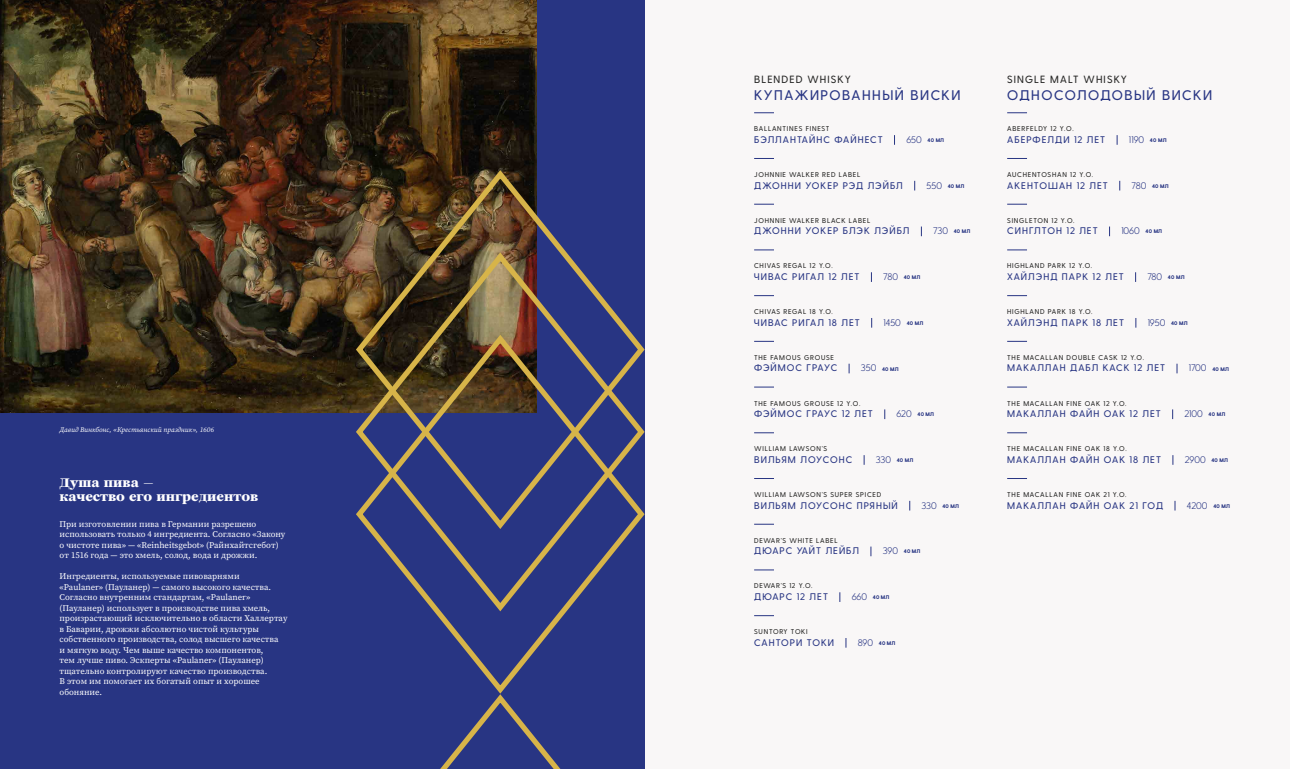
<style>
.page{position:relative;width:1290px;height:769px;background:#fff}
.page>*{position:absolute;margin:0;border:0;box-sizing:border-box;transform-origin:0 0}
.Раздел_RU{font:500 14px "Greycliff CF";letter-spacing:.11em;color:#283583}
.История_заголовок{font:800 12.25px/14.7px "Lovelace Text Trial";color:#fff}
.Раздел_EN{font:500 10.5px "Greycliff CF";letter-spacing:.11em;color:#282827}
.Позиция_RU{font:500 9.62px "Greycliff CF";letter-spacing:.11em;color:#283583}
.Позиция_RU-2{font:300 9.62px "Greycliff CF";color:#283583}
.История{font:8.75px/10.5px "Source Serif Variable";color:#fff}
.Позиция_EN{font:500 7px "Greycliff CF";letter-spacing:.11em;color:#282827}
.Подпись_к_картине{font:italic 7px "Source Serif Variable";color:#fff}
.Позиция_RU-3{font:800 5.25px "Greycliff CF";letter-spacing:.03em;color:#283583}
.s1{font-weight:300;font-size:9.62px}
.s2{font-weight:800;font-size:5.25px}
</style>
<div class="page">
<div style="left:0;top:0;width:645px;height:769px;background:#283583"></div>
<div style="left:645px;top:0;width:645px;height:769px;background:#f9f7f7"></div>
<img style="left:0;top:0;width:536px;height:413px">
<svg style="left:754px;top:113px;width:20px;height:1px"></svg>
<svg style="left:754px;top:158px;width:20px;height:1px"></svg>
<svg style="left:754px;top:204px;width:20px;height:1px"></svg>
<svg style="left:754px;top:250px;width:20px;height:1px"></svg>
<svg style="left:754px;top:295px;width:20px;height:1px"></svg>
<svg style="left:754px;top:341px;width:20px;height:1px"></svg>
<svg style="left:754px;top:387px;width:20px;height:1px"></svg>
<svg style="left:754px;top:433px;width:20px;height:1px"></svg>
<svg style="left:754px;top:478px;width:20px;height:1px"></svg>
<svg style="left:754px;top:524px;width:20px;height:1px"></svg>
<svg style="left:754px;top:570px;width:20px;height:1px"></svg>
<svg style="left:754px;top:615px;width:20px;height:1px"></svg>
<svg style="left:1007px;top:113px;width:20px;height:1px"></svg>
<svg style="left:1007px;top:158px;width:20px;height:1px"></svg>
<svg style="left:1007px;top:204px;width:20px;height:1px"></svg>
<svg style="left:1007px;top:250px;width:20px;height:1px"></svg>
<svg style="left:1007px;top:295px;width:20px;height:1px"></svg>
<svg style="left:1007px;top:341px;width:20px;height:1px"></svg>
<svg style="left:1007px;top:387px;width:20px;height:1px"></svg>
<svg style="left:1007px;top:433px;width:20px;height:1px"></svg>
<svg style="left:1007px;top:478px;width:20px;height:1px"></svg>
<img style="left:353px;top:167px;width:211px;height:82px">
<img style="left:353px;top:249px;width:278px;height:83px">
<svg style="left:353px;top:332px;width:292px;height:359px"></svg>
<svg style="left:440px;top:691px;width:121px;height:78px"></svg>
<p class="Подпись_к_картине" style="left:60px;top:425px;width:156px">Давид Винкбонс, «Крестьянский праздник», 1606</p>
<p class="История_заголовок" style="left:60px;top:474px;width:200px">Душа пива —<br>качество его ингредиентов</p>
<p class="История" style="left:60px;top:518px;width:227px">При изготовлении пива в Германии разрешено использовать только 4 ингредиента. Согласно «Закону о чистоте пива» — «Reinheitsgebot» (Райнхайтсгебот) от 1516 года — это хмель, солод, вода и дрожжи.</p>
<p class="История" style="left:60px;top:571px;width:229px">Ингредиенты, используемые пивоварнями<br>«Paulaner» (Пауланер) — самого высокого качества.<br>Согласно внутренним стандартам, «Paulaner» (Пауланер) использует в производстве пива хмель, произрастающий исключительно в области Халлертау в Баварии, дрожжи абсолютно чистой культуры собственного производства, солод высшего качества<br>и мягкую воду. Чем выше качество компонентов,<br>тем лучше пиво. Эскперты «Paulaner» (Пауланер) тщательно контролируют качество производства.<br>В этом им помогает их богатый опыт и хорошее обоняние.</p>
<p class="Раздел_EN" style="left:754px;top:73px;width:98px">BLENDED WHISKY</p>
<p class="Раздел_RU" style="left:754px;top:86px;width:208px">КУПАЖИРОВАННЫЙ ВИСКИ</p>
<p class="Позиция_EN" style="left:754px;top:125px;width:77px">BALLANTINES FINEST</p>
<p class="Позиция_RU" style="left:754px;top:134px;width:130px">БЭЛЛАНТАЙНС ФАЙНЕСТ</p>
<p class="Позиция_RU-3" style="left:906px;top:137px;width:39px"><span class="s1">650</span> 40 МЛ</p>
<p class="Позиция_EN" style="left:754px;top:170px;width:108px">JOHNNIE WALKER RED LABEL</p>
<p class="Позиция_RU" style="left:754px;top:180px;width:150px">ДЖОННИ УОКЕР РЭД ЛЭЙБЛ</p>
<p class="Позиция_RU-3" style="left:926px;top:183px;width:39px"><span class="s1">550</span> 40 МЛ</p>
<p class="Позиция_EN" style="left:754px;top:216px;width:118px">JOHNNIE WALKER BLACK LABEL</p>
<p class="Позиция_RU" style="left:754px;top:225px;width:157px">ДЖОННИ УОКЕР БЛЭК ЛЭЙБЛ</p>
<p class="Позиция_RU-3" style="left:933px;top:228px;width:39px"><span class="s1">730</span> 40 МЛ</p>
<p class="Позиция_EN" style="left:754px;top:262px;width:80px">CHIVAS REGAL 12 Y.O.</p>
<p class="Позиция_RU" style="left:754px;top:271px;width:107px">ЧИВАС РИГАЛ 12 ЛЕТ</p>
<p class="Позиция_RU-3" style="left:883px;top:274px;width:39px"><span class="s1">780</span> 40 МЛ</p>
<p class="Позиция_EN" style="left:754px;top:308px;width:80px">CHIVAS REGAL 18 Y.O.</p>
<p class="Позиция_RU" style="left:754px;top:317px;width:107px">ЧИВАС РИГАЛ 18 ЛЕТ</p>
<p class="Позиция_RU-2" style="left:883px;top:317px;width:41px">1450 <span class="s2">40 МЛ</span></p>
<p class="Позиция_EN" style="left:754px;top:353px;width:81px">THE FAMOUS GROUSE</p>
<p class="Позиция_RU" style="left:754px;top:362px;width:85px">ФЭЙМОС ГРАУС</p>
<p class="Позиция_RU-3" style="left:861px;top:366px;width:39px"><span class="s1">350</span> 40 МЛ</p>
<p class="Позиция_EN" style="left:754px;top:399px;width:108px">THE FAMOUS GROUSE 12 Y.O.</p>
<p class="Позиция_RU" style="left:754px;top:408px;width:120px">ФЭЙМОС ГРАУС 12 ЛЕТ</p>
<p class="Позиция_RU-3" style="left:896px;top:411px;width:39px"><span class="s1">620</span> 40 МЛ</p>
<p class="Позиция_EN" style="left:754px;top:445px;width:74px">WILLIAM LAWSON’S</p>
<p class="Позиция_RU" style="left:754px;top:454px;width:100px">ВИЛЬЯМ ЛОУСОНС</p>
<p class="Позиция_RU-3" style="left:876px;top:457px;width:39px"><span class="s1">330</span> 40 МЛ</p>
<p class="Позиция_EN" style="left:754px;top:490px;width:128px">WILLIAM LAWSON’S SUPER SPICED</p>
<p class="Позиция_RU" style="left:754px;top:500px;width:145px">ВИЛЬЯМ ЛОУСОНС ПРЯНЫЙ</p>
<p class="Позиция_RU-3" style="left:921px;top:503px;width:39px"><span class="s1">330</span> 40 МЛ</p>
<p class="Позиция_EN" style="left:754px;top:536px;width:85px">DEWAR’S WHITE LABEL</p>
<p class="Позиция_RU" style="left:754px;top:545px;width:106px">ДЮАРС УАЙТ ЛЕЙБЛ</p>
<p class="Позиция_RU-3" style="left:883px;top:548px;width:39px"><span class="s1">390</span> 40 МЛ</p>
<p class="Позиция_EN" style="left:754px;top:582px;width:60px">DEWAR’S 12 Y.O.</p>
<p class="Позиция_RU" style="left:754px;top:591px;width:75px">ДЮАРС 12 ЛЕТ</p>
<p class="Позиция_RU-3" style="left:852px;top:594px;width:39px"><span class="s1">660</span> 40 МЛ</p>
<p class="Позиция_EN" style="left:754px;top:628px;width:55px">SUNTORY TOKI</p>
<p class="Позиция_RU" style="left:754px;top:637px;width:81px">САНТОРИ ТОКИ</p>
<p class="Позиция_RU-3" style="left:858px;top:640px;width:39px"><span class="s1">890</span> 40 МЛ</p>
<p class="Раздел_EN" style="left:1007px;top:73px;width:121px">SINGLE MALT WHISKY</p>
<p class="Раздел_RU" style="left:1007px;top:86px;width:206px">OДНОСОЛОДОВЫЙ ВИСКИ</p>
<p class="Позиция_EN" style="left:1007px;top:125px;width:68px">ABERFELDY 12 Y.O.</p>
<p class="Позиция_RU" style="left:1007px;top:134px;width:99px">АБЕРФЕЛДИ 12 ЛЕТ</p>
<p class="Позиция_RU-2" style="left:1129px;top:134px;width:39px">1190 <span class="s2">40 МЛ</span></p>
<p class="Позиция_EN" style="left:1007px;top:170px;width:87px">AUCHENTOSHAN 12 Y.O.</p>
<p class="Позиция_RU" style="left:1007px;top:180px;width:102px">АКЕНТОШАН 12 ЛЕТ</p>
<p class="Позиция_RU-3" style="left:1131px;top:183px;width:39px"><span class="s1">780</span> 40 МЛ</p>
<p class="Позиция_EN" style="left:1007px;top:216px;width:69px">SINGLETON 12 Y.O.</p>
<p class="Позиция_RU" style="left:1007px;top:225px;width:92px">СИНГЛТОН 12 ЛЕТ</p>
<p class="Позиция_RU-2" style="left:1121px;top:225px;width:42px">1060 <span class="s2">40 МЛ</span></p>
<p class="Позиция_EN" style="left:1007px;top:262px;width:87px">HIGHLAND PARK 12 Y.O.</p>
<p class="Позиция_RU" style="left:1007px;top:271px;width:118px">ХАЙЛЭНД ПАРК 12 ЛЕТ</p>
<p class="Позиция_RU-3" style="left:1147px;top:274px;width:39px"><span class="s1">780</span> 40 МЛ</p>
<p class="Позиция_EN" style="left:1007px;top:308px;width:87px">HIGHLAND PARK 18 Y.O.</p>
<p class="Позиция_RU" style="left:1007px;top:317px;width:118px">ХАЙЛЭНД ПАРК 18 ЛЕТ</p>
<p class="Позиция_RU-2" style="left:1148px;top:317px;width:42px">1950 <span class="s2">40 МЛ</span></p>
<p class="Позиция_EN" style="left:1007px;top:353px;width:138px">THE MACALLAN DOUBLE CASK 12 Y.O.</p>
<p class="Позиция_RU" style="left:1007px;top:362px;width:159px">МАКAЛЛАН ДАБЛ КAСК 12 ЛЕТ</p>
<p class="Позиция_RU-2" style="left:1189px;top:362px;width:42px">1700 <span class="s2">40 МЛ</span></p>
<p class="Позиция_EN" style="left:1007px;top:399px;width:121px">THE MACALLAN FINE OAK 12 Y.O.</p>
<p class="Позиция_RU" style="left:1007px;top:408px;width:155px">МАКAЛЛАН ФАЙН ОAК 12 ЛЕТ</p>
<p class="Позиция_RU-2" style="left:1184px;top:408px;width:42px">2100 <span class="s2">40 МЛ</span></p>
<p class="Позиция_EN" style="left:1007px;top:445px;width:121px">THE MACALLAN FINE OAK 18 Y.O.</p>
<p class="Позиция_RU" style="left:1007px;top:454px;width:155px">МАКAЛЛАН ФАЙН ОAК 18 ЛЕТ</p>
<p class="Позиция_RU-2" style="left:1185px;top:454px;width:45px">2900 <span class="s2">40 МЛ</span></p>
<p class="Позиция_EN" style="left:1007px;top:490px;width:121px">THE MACALLAN FINE OAK 21 Y.O.</p>
<p class="Позиция_RU" style="left:1007px;top:500px;width:157px">МАКAЛЛАН ФАЙН ОAК 21 ГОД</p>
<p class="Позиция_RU-2" style="left:1187px;top:500px;width:45px">4200 <span class="s2">40 МЛ</span></p>
</div>
